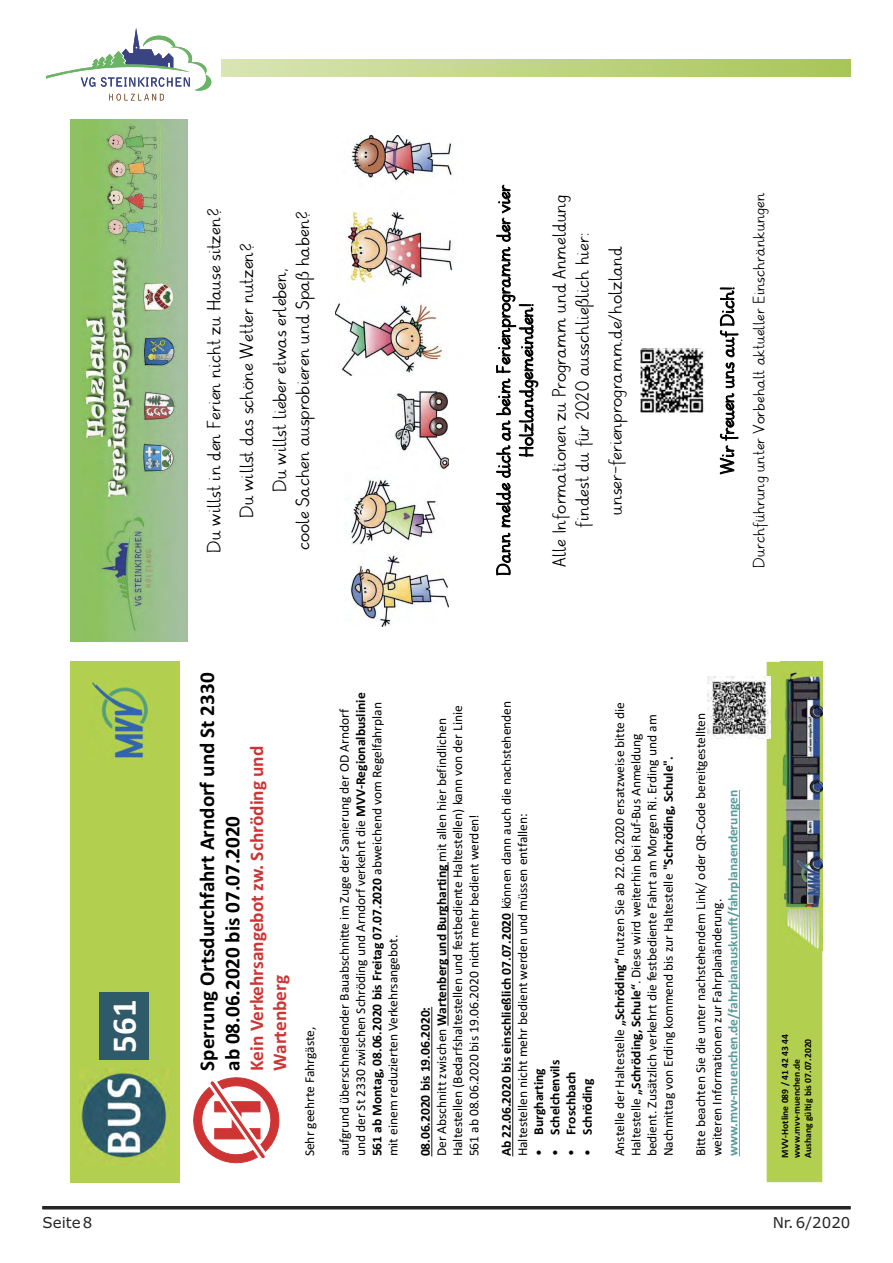
<style>
.page{position:relative;width:893px;height:1263px;background:#fff}
.page>*{position:absolute;margin:0;border:0;box-sizing:border-box;transform-origin:0 0}
.t1{font:700 34.65px "Calibri";color:#fff}
.t2{font:700 21.15px/25.5px "Calibri";color:#000}
.t3{font:700 19.35px/23.1px "Calibri";color:#ce3434}
.t4{font:17.55px/32.8px "Grundschrift";color:#000;text-align:center}
.t5{font:15px "Grundschrift";color:#000}
.t6{font:15px "Verdana";color:#272526}
.t7{font:13.5px/16.2px "Calibri";color:#000}
.t8{font:700 13.5px "Calibri";letter-spacing:-.005em;color:#589c9a}
.t9{font:700 13.5px "Calibri";color:#000}
.t10{font:700 9.6px/11.6px "Calibri";color:#000}
.s1{font-weight:700}
.s2{font-weight:400}
</style>
<div class="page">
<div style="left:221px;top:60px;width:629px;height:17px;background:linear-gradient(to right,#d9e5b4,#a8c558)"></div>
<hr style="left:43px;top:1206px;width:807px;height:3px;background:#272526">
<svg style="left:46px;top:28px;width:165px;height:73px"></svg>
<div style="left:767px;top:662px;width:55px;height:520px;background:#b3cf50"></div>
<div style="left:71px;top:662px;width:109px;height:520px;background:#b3cf50"></div>
<img style="left:91px;top:678px;width:61px;height:82px">
<img style="left:80px;top:1068px;width:89px;height:96px">
<div style="left:100px;top:993px;width:49px;height:67px;background:#2f5a6a"></div>
<svg style="left:431px;top:1007px;width:1px;height:149px"></svg>
<svg style="left:448px;top:862px;width:1px;height:164px"></svg>
<svg style="left:512px;top:913px;width:1px;height:243px"></svg>
<svg style="left:739px;top:790px;width:1px;height:366px"></svg>
<img style="left:781px;top:662px;width:41px;height:289px">
<img style="left:708px;top:677px;width:62px;height:62px">
<svg style="left:194px;top:1077px;width:85px;height:86px"></svg>
<img style="left:349px;top:390px;width:100px;height:236px">
<img style="left:640px;top:348px;width:65px;height:65px">
<img style="left:335px;top:135px;width:118px;height:241px">
<img style="left:71px;top:119px;width:117px;height:523px">
<svg style="left:496px;top:533px;width:15px;height:42px"></svg>
<svg style="left:496px;top:185px;width:42px;height:342px"></svg>
<svg style="left:720px;top:287px;width:19px;height:188px"></svg>
<h1 class="t1" style="left:100px;top:1053px;width:54px;rotate:-90deg">561</h1>
<p class="t4" style="left:199px;top:553px;width:346px;rotate:-90deg">Du willst in den Ferien nicht zu Hause sitzen?<br>Du willst das schöne Wetter nutzen?<br>Du willst lieber etwas erleben,</p>
<p class="t4" style="left:288px;top:550px;width:341px;rotate:-90deg">coole Sachen ausprobieren und Spaß haben?</p>
<p class="t4" style="left:494px;top:576px;width:392px;line-height:23px;rotate:-90deg">Dann melde dich an beim Ferienprogramm der vier<br>Holzlandgemeinden!</p>
<p class="t4" style="left:550px;top:566px;width:373px;line-height:23px;rotate:-90deg">Alle Informationen zu Programm und Anmeldung findest du für 2020 ausschließlich hier:</p>
<p class="t4" style="left:600px;top:515px;width:270px;rotate:-90deg">unser-ferienprogramm.de/holzland</p>
<p class="t4" style="left:713px;top:474px;width:189px;rotate:-90deg">Wir freuen uns auf Dich!</p>
<p class="t5" style="left:751px;top:568px;width:377px;rotate:-90deg">Durchführung unter Vorbehalt aktueller Einschränkungen</p>
<h2 class="t2" style="left:194px;top:1071px;width:399px;rotate:-90deg">Sperrung Ortsdurchfahrt Arndorf und St 2330 ab 08.06.2020 bis 07.07.2020</h2>
<h3 class="t3" style="left:245px;top:1071px;width:326px;rotate:-90deg">Kein Verkehrsangebot zw. Schröding und<br>Wartenberg</h3>
<p class="t7" style="left:301px;top:1156px;width:131px;rotate:-90deg">Sehr geehrte Fahrgäste,</p>
<p class="t7" style="left:336px;top:1156px;width:465px;rotate:-90deg">aufgrund überschneidender Bauabschnitte im Zuge der Sanierung der OD Arndorf und der St 2330 zwischen Schröding und Arndorf verkehrt die <span class="s1">MVV-Regionalbuslinie 561 ab Montag, 08.06.2020 bis Freitag 07.07.2020</span> abweichend vom Regelfahrplan mit einem reduzierten Verkehrsangebot.</p>
<p class="t7" style="left:417px;top:1156px;width:453px;rotate:-90deg"><span class="s1">08.06.2020 bis 19.06.2020:<br></span>Der Abschnitt zwischen <span class="s1">Wartenberg und Burgharting</span> mit allen hier befindlichen Haltestellen (Bedarfshaltestellen und festbediente Haltestellen) kann von der Linie 561 ab 08.06.2020 bis 19.06.2020 nicht mehr bedient werden!</p>
<p class="t7" style="left:498px;top:1156px;width:457px;rotate:-90deg"><span class="s1">Ab 22.06.2020 bis einschließlich 07.07.2020</span> können dann auch die nachstehenden<br>Haltestellen nicht mehr bedient werden und müssen entfallen:</p>
<p class="t9" style="left:529px;top:1156px;width:90px;rotate:-90deg"><span class="s2">•</span> Burgharting</p>
<p class="t9" style="left:545px;top:1156px;width:98px;rotate:-90deg"><span class="s2">•</span> Schelchenvils</p>
<p class="t9" style="left:562px;top:1156px;width:87px;rotate:-90deg"><span class="s2">•</span> Froschbach</p>
<p class="t9" style="left:578px;top:1156px;width:79px;rotate:-90deg"><span class="s2">•</span> Schröding</p>
<p class="t7" style="left:611px;top:1156px;width:456px;rotate:-90deg">Anstelle der Haltestelle <span class="s1">„Schröding“</span> nutzen Sie ab 22.06.2020 ersatzweise bitte die Haltestelle <span class="s1">„Schröding, Schule“</span>. Diese wird weiterhin bei Ruf-Bus Anmeldung bedient. Zusätzlich verkehrt die festbediente Fahrt am Morgen Ri. Erding und am Nachmittag von Erding kommend bis zur Haltestelle <span class="s1">"Schröding, Schule".</span></p>
<p class="t7" style="left:692px;top:1156px;width:445px;rotate:-90deg">Bitte beachten Sie die unter nachstehendem Link/ oder QR-Code bereitgestellten weiteren Informationen zur Fahrplanänderung.</p>
<p class="t8" style="left:723px;top:1156px;width:368px;rotate:-90deg">www.mvv-muenchen.de/fahrplanauskunft/fahrplanaenderungen</p>
<p class="t10" style="left:779px;top:1158px;width:125px;rotate:-90deg">MVV-Hotline 089 / 41 42 43 44 www.mvv-muenchen.de<br>Aushang gültig bis 07.07.2020</p>
<p class="t6" style="left:43px;top:1214px;width:51px">Seite 8</p>
<p class="t6" style="left:773px;top:1214px;width:79px">Nr. 6/2020</p>
</div>
